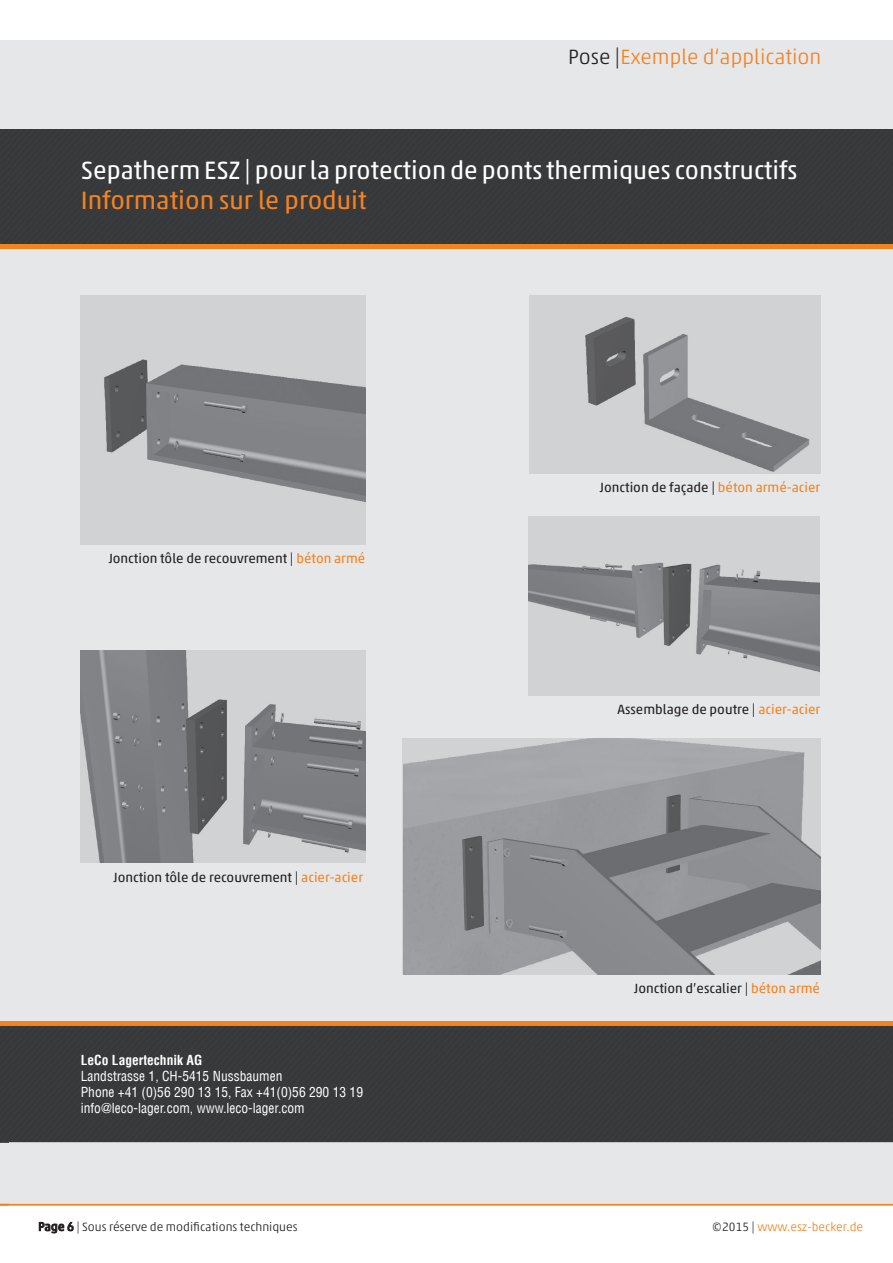
<style>
.page{position:relative;width:893px;height:1263px;background:#fff}
.page>*{position:absolute;margin:0;border:0;box-sizing:border-box;transform-origin:0 0}
.t1{font:25.5px "Akko Pro";color:#fff}
.t2{font:25.5px "Akko Pro";color:#f58220}
.t3{font:300 21px "Akko Pro";color:#f58220}
.t4{font:13.5px "Akko Pro";color:#231f20}
.t5{font:condensed 13.5px/16.2px "Helvetica LT";color:#fff}
.t6{font:700 condensed 13.5px "Helvetica LT";color:#fff}
.t7{font:300 12.15px "Akko Pro";color:#231f20}
.t8{font:300 12.15px "Akko Pro";color:#f58220}
.s1{color:#231f20}
.s2{color:#f58220}
.s3{font-weight:400}
</style>
<div class="page">
<div style="left:0;top:40px;width:893px;height:1164px;background:#e6e7e9"></div>
<div style="left:0;top:130px;width:892px;height:115px;background:#37393c"></div>
<div style="left:0;top:1026px;width:892px;height:116px;background:#37393c"></div>
<hr style="left:0;top:1204px;width:893px;height:1px;background:#f58220">
<svg style="left:39px;top:1221px;width:35px;height:13px"></svg>
<img style="left:81px;top:295px;width:284px;height:249px">
<img style="left:81px;top:651px;width:284px;height:211px">
<img style="left:529px;top:295px;width:291px;height:179px">
<img style="left:529px;top:517px;width:291px;height:178px">
<img style="left:404px;top:738px;width:416px;height:236px">
<div style="left:0;top:1021px;width:893px;height:5px;background:#f58220"></div>
<hr style="left:0;top:245px;width:893px;height:4px;background:#f58220">
<h2 class="t3" style="left:568px;top:44px;width:255px"><span class="s1">Pose |</span>Exemple d‘application</h2>
<h1 class="t1" style="left:81px;top:154px;width:718px">Sepatherm ESZ | pour la protection de ponts thermiques constructifs</h1>
<h1 class="t2" style="left:81px;top:185px;width:287px">Information sur le produit</h1>
<p class="t4" style="left:109px;top:550px;width:258px">Jonction tôle de recouvrement | <span class="s2">béton armé</span></p>
<p class="t4" style="left:114px;top:869px;width:251px">Jonction tôle de recouvrement | <span class="s2">acier-acier</span></p>
<p class="t6" style="left:81px;top:1051px;width:123px">LeCo Lagertechnik AG</p>
<p class="t5" style="left:81px;top:1068px;width:284px">Landstrasse 1, CH-5415 Nussbaumen<br>Phone +41 (0)56 290 13 15, Fax +41(0)56 290 13 19 info@leco-lager.com, www.leco-lager.com</p>
<p class="t4" style="left:600px;top:479px;width:222px">Jonction de façade | <span class="s2">béton armé-acier</span></p>
<p class="t4" style="left:618px;top:701px;width:204px">Assemblage de poutre | <span class="s2">acier-acier</span></p>
<p class="t4" style="left:634px;top:980px;width:187px">Jonction d’escalier | <span class="s2">béton armé</span></p>
<p class="t7" style="left:38px;top:1219px;width:261px"><span class="s3">Page 6</span> | Sous réserve de modifications techniques</p>
<p class="t8" style="left:712px;top:1219px;width:153px"><span class="s1">©2015 |</span> www.esz-becker.de</p>
</div>
